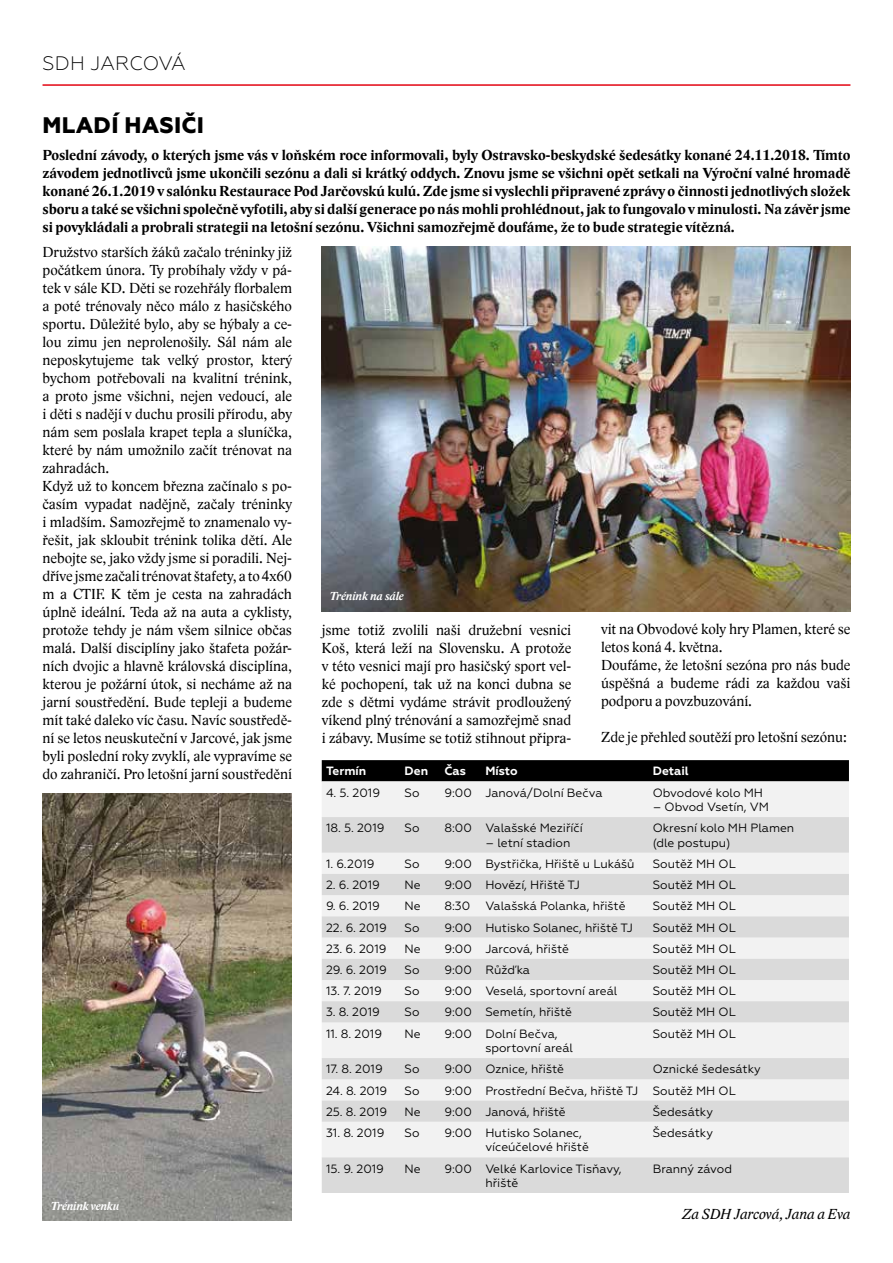
<style>
.page{position:relative;width:893px;height:1263px;background:#fff}
.page>*{position:absolute;margin:0;border:0;box-sizing:border-box;transform-origin:0 0}
.t1{font:800 22.5px "Geometria";letter-spacing:.01em;color:#000}
.t2{font:300 19.5px "Geometria";letter-spacing:.005em;color:#000}
.t3{font:15px/18px "Lido STFCE";color:#000}
.t4{font:700 15px/18px "Lido STFCE";color:#000;text-align:justify}
.t5{font:italic 15px "Lido STFCE";color:#000}
.t6{font:12px/14.4px "Geometria";color:#000}
.t7{font:italic 700 12px "Lido STFCE";color:#fff}
.t8{font:700 12px "Geometria";color:#fff}
</style>
<div class="page">
<hr style="left:43px;top:84px;width:807px;height:2px;background:#e30613">
<div style="left:322px;top:760px;width:527px;height:21px;background:#000"></div>
<div style="left:322px;top:781px;width:527px;height:36px;background:#f2f2f2"></div>
<svg style="left:322px;top:817px;width:527px;height:376px;fill:#dadada"></svg>
<img style="left:322px;top:247px;width:528px;height:364px">
<img style="left:43px;top:793px;width:249px;height:427px">
<h2 class="t2" style="left:43px;top:52px;width:145px">SDH JARCOVÁ</h2>
<h1 class="t1" style="left:43px;top:111px;width:163px">MLADÍ HASIČI</h1>
<p class="t4" style="left:43px;top:146px;width:809px">Poslední závody, o kterých jsme vás v loňském roce informovali, byly Ostravsko-beskydské šedesátky konané 24.11.2018. Tímto závodem jednotlivců jsme ukončili sezónu a dali si krátký oddych. Znovu jsme se všichni opět setkali na Výroční valné hromadě konané 26.1.2019 v salónku Restaurace Pod Jarčovskú kulú. Zde jsme si vyslechli připravené zprávy o činnosti jednotlivých složek sboru a také se všichni společně vyfotili, aby si další generace po nás mohli prohlédnout, jak to fungovalo v minulosti. Na závěr jsme si povykládali a probrali strategii na letošní sezónu. Všichni samozřejmě doufáme, že to bude strategie vítězná.</p>
<p class="t3" style="left:43px;top:243px;width:251px">Družstvo starších žáků začalo tréninky již počátkem února. Ty probíhaly vždy v pá&shy;tek v sále KD. Děti se rozehřály florbalem a poté trénovaly něco málo z hasičského sportu. Důležité bylo, aby se hýbaly a ce&shy;lou zimu jen neprolenošily. Sál nám ale neposkytujeme tak velký prostor, který bychom potřebovali na kvalitní trénink, a proto jsme všichni, nejen vedoucí, ale i děti s nadějí v duchu prosili přírodu, aby nám sem poslala krapet tepla a sluníčka, které by nám umožnilo začít trénovat na zahradách.<br>Když už to koncem března začínalo s po&shy;časím vypadat nadějně, začaly tréninky i mladším. Samozřejmě to znamenalo vy&shy;řešit, jak skloubit trénink tolika dětí. Ale nebojte se, jako vždy jsme si poradili. Nej&shy;dříve jsme začali trénovat štafety, a to 4x60 m a CTIF. K těm je cesta na zahradách úplně ideální. Teda až na auta a cyklisty, protože tehdy je nám všem silnice občas malá. Další disciplíny jako štafeta požár&shy;ních dvojic a hlavně královská disciplína, kterou je požární útok, si necháme až na jarní soustředění. Bude tepleji a budeme mít také daleko víc času. Navíc soustředě&shy;ní se letos neuskuteční v Jarcové, jak jsme byli poslední roky zvyklí, ale vypravíme se do zahraničí. Pro letošní jarní soustředění</p>
<p class="t7" style="left:330px;top:589px;width:75px">Trénink na sále</p>
<p class="t3" style="left:322px;top:621px;width:251px;text-align:justify">jsme totiž zvolili naši družební vesnici Koš, která leží na Slovensku. A protože v této vesnici mají pro hasičský sport vel&shy;ké pochopení, tak už na konci dubna se zde s dětmi vydáme strávit prodloužený víkend plný trénování a samozřejmě snad i zábavy. Musíme se totiž stihnout připra-</p>
<p class="t3" style="left:601px;top:620px;width:251px">vit na Obvodové koly hry Plamen, které se letos koná 4. května.<br>Doufáme, že letošní sezóna pro nás bude úspěšná a budeme rádi za každou vaši podporu a povzbuzování.</p>
<p class="t3" style="left:601px;top:728px;width:247px">Zde je přehled soutěží pro letošní sezónu:</p>
<p class="t8" style="left:326px;top:764px;width:42px">Termín</p>
<p class="t8" style="left:405px;top:764px;width:25px">Den</p>
<p class="t8" style="left:444px;top:764px;width:23px">Čas</p>
<p class="t8" style="left:653px;top:764px;width:38px">Detail</p>
<p class="t6" style="left:326px;top:785px;width:56px">4. 5. 2019</p>
<p class="t6" style="left:405px;top:785px;width:16px">So</p>
<p class="t6" style="left:444px;top:785px;width:160px">9:00 Janová/Dolní Bečva</p>
<p class="t6" style="left:653px;top:785px;width:112px">Obvodové kolo MH</p>
<p class="t6" style="left:653px;top:800px;width:118px">– Obvod Vsetín, VM</p>
<p class="t6" style="left:326px;top:821px;width:60px">18. 5. 2019</p>
<p class="t6" style="left:405px;top:821px;width:16px">So</p>
<p class="t6" style="left:444px;top:821px;width:140px">8:00 Valašské Meziříčí</p>
<p class="t6" style="left:485px;top:835px;width:86px">– letní stadion</p>
<p class="t6" style="left:653px;top:821px;width:143px">Okresní kolo MH Plamen (dle postupu)</p>
<p class="t7" style="left:51px;top:1198px;width:70px">Trénink venku</p>
<p class="t6" style="left:326px;top:856px;width:50px">1. 6.2019</p>
<p class="t6" style="left:405px;top:856px;width:16px">So</p>
<p class="t6" style="left:444px;top:856px;width:192px">9:00 Bystřička, Hřiště u Lukášů</p>
<p class="t6" style="left:653px;top:856px;width:85px">Soutěž MH OL</p>
<p class="t6" style="left:326px;top:878px;width:55px">2. 6. 2019</p>
<p class="t6" style="left:405px;top:878px;width:18px">Ne</p>
<p class="t6" style="left:444px;top:878px;width:137px">9:00 Hovězí, Hřiště TJ</p>
<p class="t6" style="left:653px;top:878px;width:85px">Soutěž MH OL</p>
<p class="t6" style="left:326px;top:899px;width:55px">9. 6. 2019</p>
<p class="t6" style="left:405px;top:899px;width:18px">Ne</p>
<p class="t6" style="left:444px;top:899px;width:27px">8:30</p>
<p class="t6" style="left:485px;top:899px;width:142px">Valašská Polanka, hřiště</p>
<p class="t6" style="left:653px;top:899px;width:85px">Soutěž MH OL</p>
<p class="t6" style="left:326px;top:920px;width:62px">22. 6. 2019</p>
<p class="t6" style="left:405px;top:920px;width:16px">So</p>
<p class="t6" style="left:444px;top:920px;width:190px">9:00 Hutisko Solanec, hřiště TJ</p>
<p class="t6" style="left:653px;top:920px;width:85px">Soutěž MH OL</p>
<p class="t6" style="left:326px;top:941px;width:62px">23. 6. 2019</p>
<p class="t6" style="left:405px;top:941px;width:18px">Ne</p>
<p class="t6" style="left:444px;top:941px;width:126px">9:00 Jarcová, hřiště</p>
<p class="t6" style="left:653px;top:941px;width:85px">Soutěž MH OL</p>
<p class="t6" style="left:326px;top:963px;width:62px">29. 6. 2019</p>
<p class="t6" style="left:405px;top:963px;width:16px">So</p>
<p class="t6" style="left:444px;top:963px;width:87px">9:00 Růžďka</p>
<p class="t6" style="left:653px;top:963px;width:85px">Soutěž MH OL</p>
<p class="t6" style="left:326px;top:984px;width:57px">13. 7. 2019</p>
<p class="t6" style="left:405px;top:984px;width:16px">So</p>
<p class="t6" style="left:444px;top:984px;width:175px">9:00 Veselá, sportovní areál</p>
<p class="t6" style="left:653px;top:984px;width:85px">Soutěž MH OL</p>
<p class="t6" style="left:326px;top:1005px;width:55px">3. 8. 2019</p>
<p class="t6" style="left:405px;top:1005px;width:16px">So</p>
<p class="t6" style="left:444px;top:1005px;width:129px">9:00 Semetín, hřiště</p>
<p class="t6" style="left:653px;top:1005px;width:85px">Soutěž MH OL</p>
<p class="t6" style="left:326px;top:1026px;width:58px">11. 8. 2019</p>
<p class="t6" style="left:405px;top:1026px;width:18px">Ne</p>
<p class="t6" style="left:485px;top:1026px;width:89px;text-indent:-41px">9:00 Dolní Bečva, sportovní areál</p>
<p class="t6" style="left:653px;top:1026px;width:85px">Soutěž MH OL</p>
<p class="t6" style="left:326px;top:1062px;width:58px">17. 8. 2019</p>
<p class="t6" style="left:405px;top:1062px;width:16px">So</p>
<p class="t6" style="left:444px;top:1062px;width:121px">9:00 Oznice, hřiště</p>
<p class="t6" style="left:653px;top:1062px;width:110px">Oznické šedesátky</p>
<p class="t6" style="left:326px;top:1083px;width:63px">24. 8. 2019</p>
<p class="t6" style="left:405px;top:1083px;width:16px">So</p>
<p class="t6" style="left:444px;top:1083px;width:293px">9:00 Prostřední Bečva, hřiště TJ Soutěž MH OL</p>
<p class="t6" style="left:326px;top:1104px;width:63px">25. 8. 2019</p>
<p class="t6" style="left:405px;top:1104px;width:18px">Ne</p>
<p class="t6" style="left:444px;top:1104px;width:123px">9:00 Janová, hřiště</p>
<p class="t6" style="left:653px;top:1104px;width:62px">Šedesátky</p>
<p class="t6" style="left:326px;top:1125px;width:60px">31. 8. 2019</p>
<p class="t6" style="left:405px;top:1125px;width:16px">So</p>
<p class="t6" style="left:485px;top:1125px;width:105px;text-indent:-41px">9:00 Hutisko Solanec, víceúčelové hřiště</p>
<p class="t6" style="left:653px;top:1125px;width:62px">Šedesátky</p>
<p class="t6" style="left:326px;top:1161px;width:59px">15. 9. 2019</p>
<p class="t6" style="left:405px;top:1161px;width:18px">Ne</p>
<p class="t6" style="left:485px;top:1161px;width:138px;text-indent:-41px">9:00 Velké Karlovice Tisňavy, hřiště</p>
<p class="t6" style="left:653px;top:1161px;width:81px">Branný závod</p>
<p class="t5" style="left:682px;top:1204px;width:170px">Za SDH Jarcová, Jana a Eva</p>
</div>
